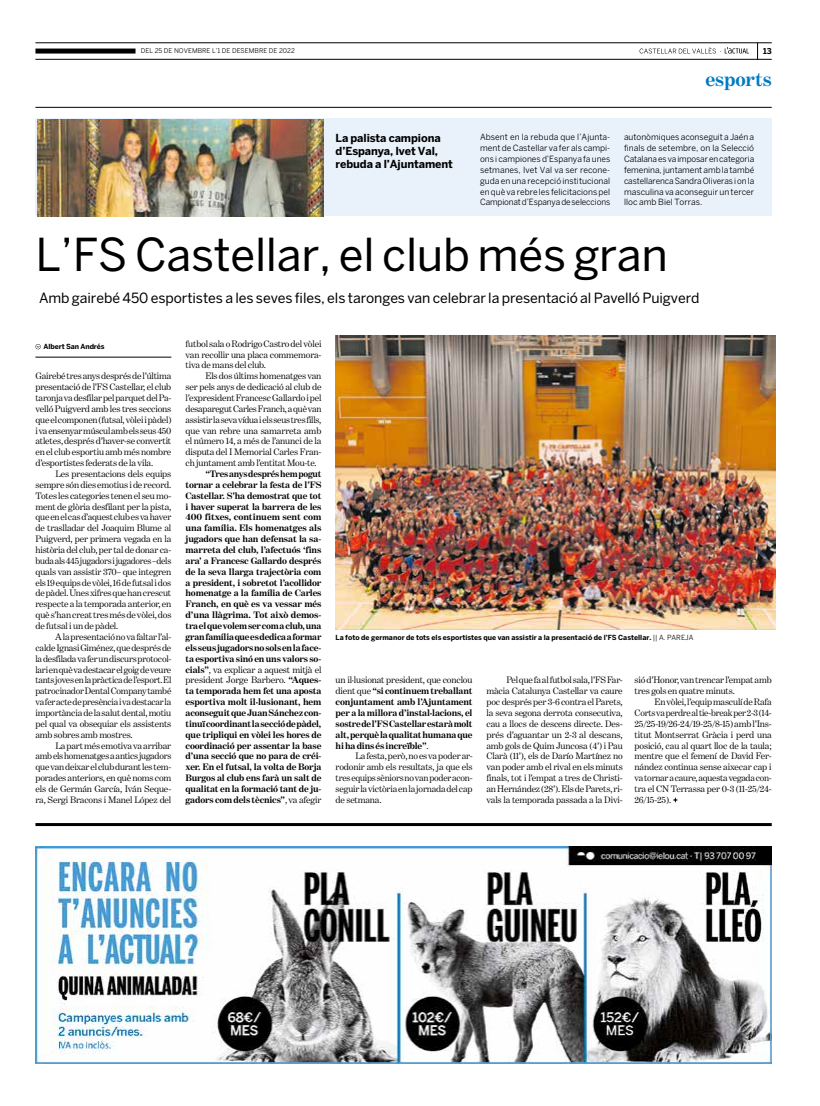
<style>
.page{position:relative;width:820px;height:1106px;background:#fff}
.page>*{position:absolute;margin:0;border:0;box-sizing:border-box;transform-origin:0 0}
.t1{font:45px "Benton Sans";letter-spacing:-.005em;color:#000}
.t2{font:700 20px "Benton Modern One";letter-spacing:-.005em;color:#007ac2}
.t3{font:14px "Benton Sans";letter-spacing:-.005em;color:#000}
.t4{font:700 11px/13px "Benton Sans";letter-spacing:-.01em;color:#000}
.t5{font:9.5px/10.9px "Benton Modern One";letter-spacing:-.015em;color:#000;text-align:justify}
.t6{font:700 9.5px/10.9px "Benton Modern One";letter-spacing:-.015em;color:#000;text-align:justify}
.t7{font:8.5px/10.9px "Benton Sans";color:#000;text-align:justify}
.t8{font:700 8px "Benton Sans";color:#000}
.t9{font:700 7px "Benton Sans";color:#000}
.t10{font:6.5px "Benton Sans";letter-spacing:.005em;color:#000}
.s1{font-weight:400}
</style>
<div class="page">
<svg style="left:757px;top:44px;width:1px;height:15px"></svg>
<svg style="left:639px;top:47px;width:109px;height:7px"></svg>
<hr style="left:35px;top:107px;width:736px;height:1px;background:#000">
<hr style="left:35px;top:43px;width:736px;height:1px;background:#000">
<hr style="left:35px;top:59px;width:736px;height:1px;background:#000">
<div style="left:35px;top:49px;width:100px;height:5px;background:#000"></div>
<hr style="left:35px;top:823px;width:736px;height:3px;background:#000">
<img style="left:335px;top:336px;width:439px;height:293px">
<svg style="left:35px;top:344px;width:6px;height:5px"></svg>
<hr style="left:35px;top:357px;width:136px;height:1px;background:#000">
<svg style="left:673px;top:797px;width:5px;height:5px"></svg>
<div style="left:35px;top:119px;width:736px;height:97px;background:#e9f1fa"></div>
<img style="left:37px;top:119px;width:286px;height:98px">
<img style="left:35px;top:846px;width:736px;height:217px">
<p class="t10" style="left:141px;top:47px;width:155px">DEL 25 DE NOVEMBRE L’1 DE DESEMBRE DE 2022</p>
<p class="t8" style="left:762px;top:46px;width:10px">13</p>
<h2 class="t2" style="left:705px;top:68px;width:68px">esports</h2>
<p class="t4" style="left:335px;top:132px;width:119px">La palista campiona d’Espanya, Ivet Val, rebuda a l’Ajuntament</p>
<p class="t7" style="left:480px;top:132px;width:132px">Absent en la rebuda que l’Ajunta&shy;ment de Castellar va fer als campi&shy;ons i campiones d’Espanya fa unes setmanes, Ivet Val va ser recone&shy;guda en una recepció institucional en què va rebre les felicitacions pel Campionat d’Espanya de seleccions</p>
<p class="t7" style="left:623px;top:132px;width:132px">autonòmiques aconseguit a Jaén a finals de setembre, on la Selecció Catalana es va imposar en categoria femenina, juntament amb la també castellarenca Sandra Oliveras i on la masculina va aconseguir un tercer lloc amb Biel Torras.</p>
<h1 class="t1" style="left:35px;top:228px;width:633px">L’FS Castellar, el club més gran</h1>
<h3 class="t3" style="left:39px;top:289px;width:661px">Amb gairebé 450 esportistes a les seves files, els taronges van celebrar la presentació al Pavelló Puigverd</h3>
<p class="t5" style="left:185px;top:338px;width:137px">futbol sala o Rodrigo Castro del vòlei van recollir una placa commemora&shy;tiva de mans del club.</p>
<p class="t5" style="left:185px;top:370px;width:137px;text-indent:20px">Els dos últims homenatges van ser pels anys de dedicació al club de l’expresident Francesc Gallardo i pel desaparegut Carles Franch, a què van assistir la seva vídua i els seus tres fills, que van rebre una samarreta amb el número 14, a més de l’anunci de la disputa del I Memorial Carles Fran&shy;ch juntament amb l’entitat Mou-te.</p>
<p class="t6" style="left:185px;top:468px;width:137px;text-indent:20px">“Tres anys després hem pogut tornar a celebrar la festa de l’FS Castellar. S’ha demostrat que tot i haver superat la barrera de les 400 fitxes, continuem sent com una família. Els homenatges als jugadors que han defensat la sa&shy;marreta del club, l’afectuós ‘fins ara’ a Francesc Gallardo després de la seva llarga trajectòria com a president, i sobretot l’acollidor homenatge a la família de Carles Franch, en què es va vessar més d’una llàgrima. Tot això demos&shy;tra el que volem ser com a club, una gran família que es dedica a formar els seus jugadors no sols en la face&shy;ta esportiva sinó en uns valors so&shy;cials”<span class="s1">, va explicar a aquest mitjà el president Jorge Barbero.</span> “Aques&shy;ta temporada hem fet una aposta esportiva molt il·lusionant, hem aconseguit que Juan Sánchez con&shy;tinuï coordinant la secció de pàdel, que tripliqui en vòlei les hores de coordinació per assentar la base d’una secció que no para de créi&shy;xer. En el futsal, la volta de Borja Burgos al club ens farà un salt de qualitat en la formació tant de ju&shy;gadors com dels tècnics”<span class="s1">, va afegir</span></p>
<p class="t9" style="left:43px;top:342px;width:63px">Albert San Andrés</p>
<p class="t5" style="left:35px;top:370px;width:137px">Gairebé tres anys després de l’última presentació de l’FS Castellar, el club taronja va desfilar pel parquet del Pa&shy;velló Puigverd amb les tres seccions que el componen (futsal, vòlei i pàdel) i va ensenyar múscul amb els seus 450 atletes, després d’haver-se convertit en el club esportiu amb més nombre d’esportistes federats de la vila.</p>
<p class="t5" style="left:35px;top:468px;width:137px;text-indent:20px">Les presentacions dels equips sempre són dies emotius i de record.<br>Totes les categories tenen el seu mo&shy;ment de glòria desfilant per la pista, que en el cas d’aquest club es va haver de traslladar del Joaquim Blume al Puigverd, per primera vegada en la història del club, per tal de donar ca&shy;buda als 445 jugadors i jugadores –dels quals van assistir 370– que integren els 19 equips de vòlei, 16 de futsal i dos de pàdel. Unes xifres que han crescut respecte a la temporada anterior, en què s’han creat tres més de vòlei, dos de futsal i un de pàdel.</p>
<p class="t5" style="left:35px;top:631px;width:137px;text-indent:20px">A la presentació no va faltar l’al&shy;calde Ignasi Giménez, que després de la desfilada va fer un discurs protocol· lari en què va destacar el goig de veure tants joves en la pràctica de l’esport. El patrocinador Dental Company també va fer acte de presència i va destacar la importància de la salut dental, motiu pel qual va obsequiar els assistents amb sobres amb mostres.</p>
<p class="t5" style="left:35px;top:739px;width:137px;text-indent:20px">La part més emotiva va arribar amb els homenatges a antics jugadors que van deixar el club durant les tem&shy;porades anteriors, en què noms com els de Germán García, Iván Seque&shy;ra, Sergi Bracons i Manel López del</p>
<p class="t9" style="left:335px;top:633px;width:359px">La foto de germanor de tots els esportistes que van assistir a la presentació de l’FS Castellar. <span class="s1">|| A. PAREJA</span></p>
<p class="t6" style="left:335px;top:674px;width:138px"><span class="s1">un il·lusionat president, que conclou dient que</span> “si continuem treballant conjuntament amb l’Ajuntament per a la millora d’instal·lacions, el sostre de l’FS Castellar estarà molt alt, perquè la qualitat humana que hi ha dins és increïble”<span class="s1">.</span></p>
<p class="t5" style="left:335px;top:750px;width:138px;text-indent:20px">La festa, però, no es va poder ar&shy;rodonir amb els resultats, ja que els tres equips sèniors no van poder acon&shy;seguir la victòria en la jornada del cap de setmana.</p>
<p class="t5" style="left:486px;top:674px;width:138px;text-indent:20px">Pel que fa al futbol sala, l’FS Far&shy;màcia Catalunya Castellar va caure poc després per 3-6 contra el Parets, la seva segona derrota consecutiva, cau a llocs de descens directe. Des&shy;prés d’aguantar un 2-3 al descans, amb gols de Quim Juncosa (4’) i Pau Clarà (11’), els de Darío Martínez no van poder amb el rival en els minuts finals, tot i l’empat a tres de Christi&shy;an Hernández (28’). Els de Parets, ri&shy;vals la temporada passada a la Divi-</p>
<p class="t5" style="left:634px;top:674px;width:138px">sió d’Honor, van trencar l’empat amb tres gols en quatre minuts.</p>
<p class="t5" style="left:634px;top:696px;width:139px;text-indent:20px">En vòlei, l’equip masculí de Rafa Corts va perdre al tie-break per 2-3 (14- 25/25-19/26-24/19-25/8-15) amb l’Ins&shy;titut Montserrat Gràcia i perd una posició, cau al quart lloc de la taula; mentre que el femení de David Fer&shy;nández continua sense aixecar cap i va tornar a caure, aquesta vegada con&shy;tra el CN Terrassa per 0-3 (11-25/24- 26/15-25).</p>
</div>
